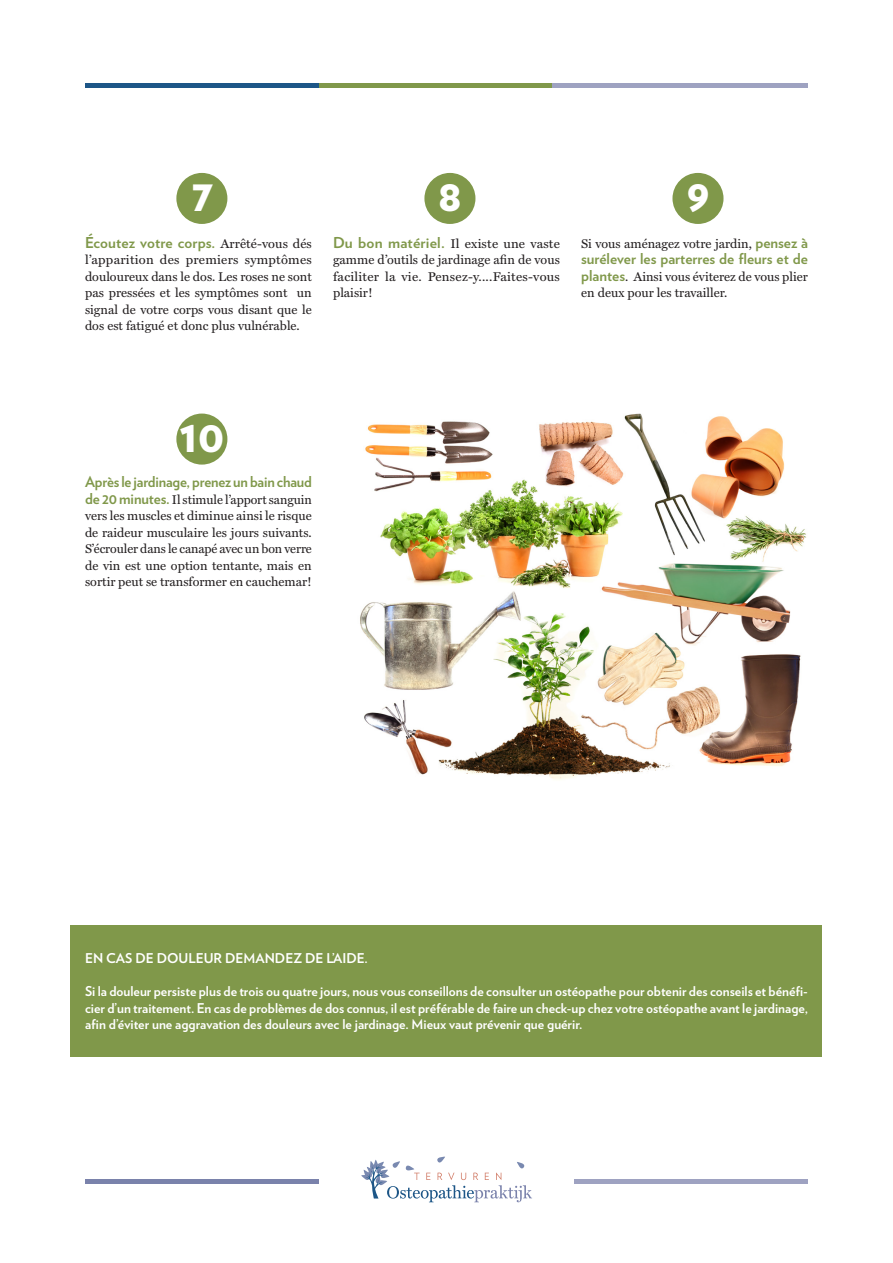
<style>
.page{position:relative;width:893px;height:1263px;background:#fff}
.page>*{position:absolute;margin:0;border:0;box-sizing:border-box;transform-origin:0 0}
.t1{font:900 45px "Verlag";color:#fff}
.t2{font:700 15px "Verlag";color:#80984a}
.t3{font:700 13.5px/16.5px "Verlag";color:#fff;text-align:justify}
.t4{font:12.75px/16.5px "Miller Text";color:#231f20;text-align:justify}
.s1{font-family:"Miller Text";font-weight:400;font-size:12.75px;color:#231f20}
.s2{font-family:"Verlag";font-weight:700;font-size:15px;color:#80984a}
</style>
<div class="page">
<div style="left:85px;top:1179px;width:234px;height:5px;background:#7a82ab"></div>
<div style="left:574px;top:1179px;width:234px;height:5px;background:#9ea2c1"></div>
<svg style="left:361px;top:1156px;width:171px;height:46px"></svg>
<hr style="left:85px;top:84px;width:234px;height:4px;background:#1d5687">
<hr style="left:319px;top:84px;width:233px;height:4px;background:#80984a">
<hr style="left:552px;top:84px;width:256px;height:4px;background:#9ea2c1">
<div style="left:176px;top:414px;width:51px;height:51px;background:#80984a;border-radius:50%"></div>
<div style="left:176px;top:173px;width:51px;height:51px;background:#80984a;border-radius:50%"></div>
<div style="left:424px;top:173px;width:51px;height:51px;background:#80984a;border-radius:50%"></div>
<div style="left:672px;top:173px;width:51px;height:51px;background:#80984a;border-radius:50%"></div>
<div style="left:71px;top:925px;width:751px;height:131px;background:#80984a"></div>
<img style="left:360px;top:413px;width:447px;height:367px">
<p class="t1" style="left:191px;top:158px;width:24px">7</p>
<p class="t1" style="left:438px;top:158px;width:26px">8</p>
<p class="t1" style="left:686px;top:158px;width:25px">9</p>
<p class="t2" style="left:85px;top:231px;width:228px">Écoutez votre corps. <span class="s1">Arrêté-vous dés</span></p>
<p class="t4" style="left:85px;top:252px;width:228px">l’apparition des premiers symptômes douloureux dans le dos. Les roses ne sont pas pressées et les symptômes sont un signal de votre corps vous disant que le dos est fatigué et donc plus vulnérable.</p>
<p class="t4" style="left:333px;top:235px;width:228px"><span class="s2">Du bon matériel.</span> Il existe une vaste gamme d’outils de jardinage afin de vous faciliter la vie. Pensez-y....Faites-vous plaisir!</p>
<p class="t4" style="left:581px;top:235px;width:228px">Si vous aménagez votre jardin, <span class="s2">pensez à</span></p>
<p class="t2" style="left:581px;top:247px;width:228px">surélever les parterres de fleurs et de</p>
<p class="t4" style="left:581px;top:268px;width:228px"><span class="s2">plantes</span>. Ainsi vous éviterez de vous plier en deux pour les travailler.</p>
<p class="t1" style="left:179px;top:398px;width:47px">10</p>
<p class="t2" style="left:85px;top:470px;width:228px">Après le jardinage, prenez un bain chaud</p>
<p class="t4" style="left:85px;top:491px;width:228px"><span class="s2">de 20 minutes.</span> Il stimule l’apport sanguin vers les muscles et diminue ainsi le risque de raideur musculaire les jours suivants.<br>S’écrouler dans le canapé avec un bon verre de vin est une option tentante, mais en sortir peut se transformer en cauchemar!</p>
<p class="t3" style="left:85px;top:949px;width:284px">EN CAS DE DOULEUR DEMANDEZ DE L’AIDE.</p>
<p class="t3" style="left:85px;top:982px;width:724px">Si la douleur persiste plus de trois ou quatre jours, nous vous conseillons de consulter un ostéopathe pour obtenir des conseils et bénéfi&shy;cier d’un traitement. En cas de problèmes de dos connus, il est préférable de faire un check-up chez votre ostéopathe avant le jardinage, afin d’éviter une aggravation des douleurs avec le jardinage. Mieux vaut prévenir que guérir.</p>
</div>
